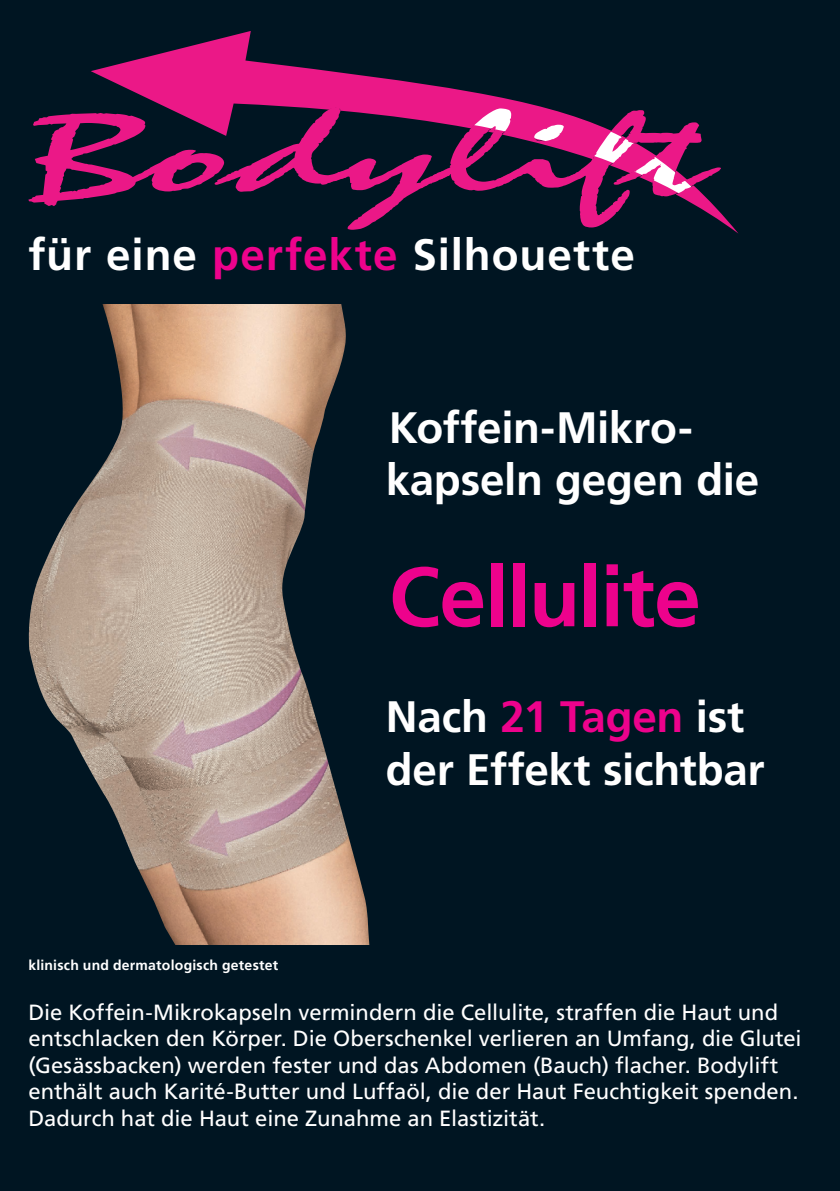
<style>
.page{position:relative;width:840px;height:1191px;background:#fff}
.page>*{position:absolute;margin:0;border:0;box-sizing:border-box;transform-origin:0 0}
.t1{font:700 84px "Frutiger";letter-spacing:-.015em;color:#ed028c}
.t2{font:700 44px/52.8px "Frutiger";letter-spacing:-.005em;color:#fff}
.t3{font:700 44px "Frutiger";letter-spacing:.02em;color:#fff}
.t4{font:22px/26.4px "Frutiger";color:#fff}
.t5{font:700 14px "Frutiger";letter-spacing:.02em;color:#fff}
.s1{color:#ed028c}
</style>
<div class="page">
<div style="left:0;top:0;width:839px;height:1191px;background:#001522"></div>
<img style="left:28px;top:305px;width:342px;height:639px">
<svg style="left:28px;top:113px;width:63px;height:93px"></svg>
<svg style="left:91px;top:31px;width:647px;height:203px"></svg>
<h2 class="t3" style="left:28px;top:228px;width:607px">für eine <span class="s1">perfekte</span> Silhouette</h2>
<h2 class="t2" style="left:385px;top:400px;width:374px">Koffein-Mikro&shy;kapseln gegen die</h2>
<h1 class="t1" style="left:388px;top:547px;width:313px">Cellulite</h1>
<h2 class="t2" style="left:385px;top:690px;width:380px">Nach <span class="s1">21 Tagen</span> ist der Effekt sichtbar</h2>
<p class="t5" style="left:28px;top:956px;width:251px">klinisch und dermatologisch getestet</p>
<p class="t4" style="left:28px;top:999px;width:774px">Die Koffein-Mikrokapseln vermindern die Cellulite, straffen die Haut und entschlacken den Körper. Die Oberschenkel verlieren an Umfang, die Glutei (Gesässbacken) werden fester und das Abdomen (Bauch) flacher. Bodylift enthält auch Karité-Butter und Luffaöl, die der Haut Feuchtigkeit spenden.<br>Dadurch hat die Haut eine Zunahme an Elastizität.</p>
</div>
